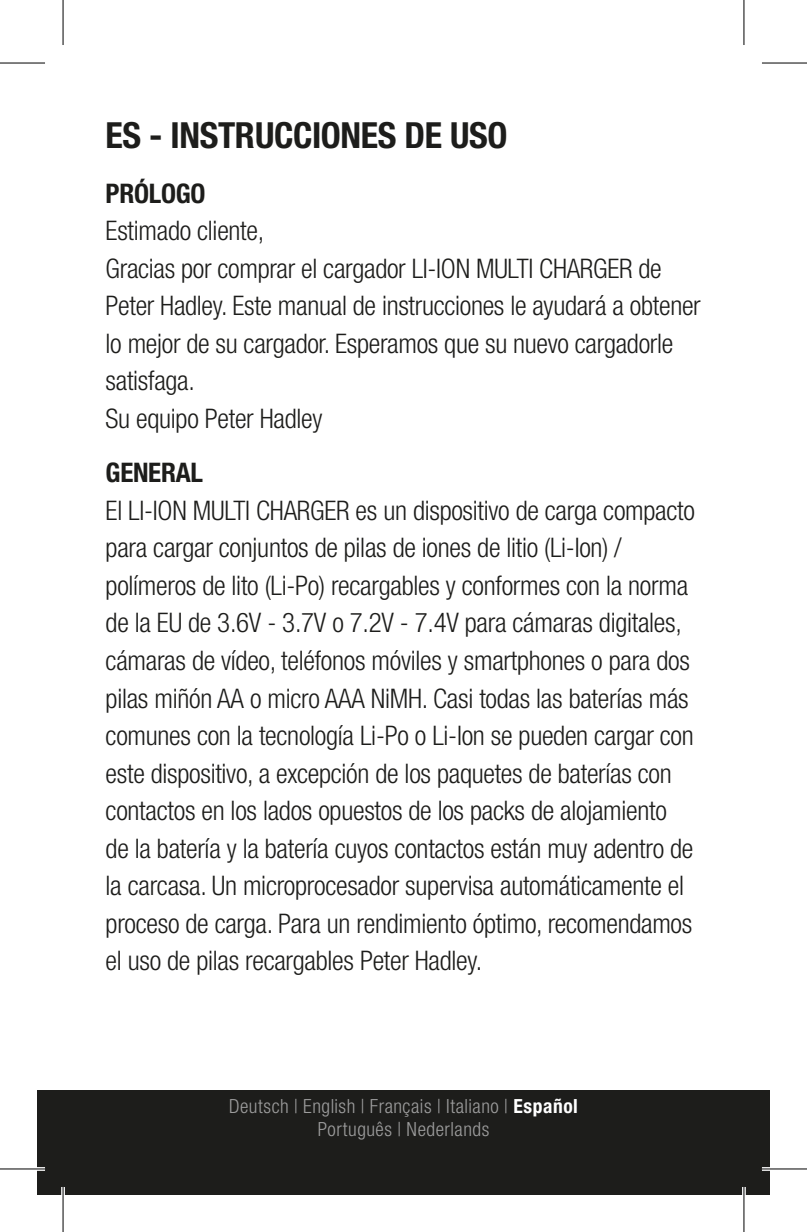
<style>
.page{position:relative;width:807px;height:1232px;background:#fff}
.page>*{position:absolute;margin:0;border:0;box-sizing:border-box;transform-origin:0 0}
.t1{font:700 condensed 36px "Helvetica Neue LT Std";letter-spacing:-.01em;color:#1d1d1b}
.Fließtext{font:300 condensed 27px/37.5px "Helvetica Neue LT Std";letter-spacing:-.01em;color:#1d1d1b}
.Headline_2{font:700 condensed 27px "Helvetica Neue LT Std";letter-spacing:-.01em;color:#1d1d1b}
.Sprachen_Grau{font:300 condensed 19.5px "Helvetica Neue LT Std";letter-spacing:.025em;color:#9d9d9d}
.s1{font-weight:700;color:#fff}
</style>
<div class="page">
<div style="left:37px;top:1090px;width:732px;height:104px;background:#1d1d1b"></div>
<hr style="left:0;top:1167px;width:45px;height:3px;background:#fff">
<hr style="left:761px;top:1167px;width:45px;height:3px;background:#fff">
<svg style="left:61px;top:1187px;width:4px;height:8px"></svg>
<svg style="left:744px;top:0;width:1px;height:45px"></svg>
<svg style="left:741px;top:1187px;width:4px;height:45px"></svg>
<hr style="left:0;top:62px;width:45px;height:2px;background:#000">
<hr style="left:761px;top:62px;width:45px;height:2px;background:#000">
<hr style="left:0;top:1168px;width:45px;height:1px;background:#000">
<hr style="left:761px;top:1168px;width:45px;height:1px;background:#000">
<hr style="left:62px;top:0;width:2px;height:45px;background:#000">
<hr style="left:62px;top:1187px;width:2px;height:45px;background:#000">
<hr style="left:743px;top:0;width:1px;height:45px;background:#000">
<hr style="left:743px;top:1187px;width:1px;height:45px;background:#000">
<p class="t1" style="left:106px;top:114px;width:403px">ES - INSTRUCCIONES DE USO</p>
<p class="Headline_2" style="left:106px;top:177px;width:101px">PRÓLOGO</p>
<p class="Fließtext" style="left:106px;top:212px;width:160px">Estimado cliente,</p>
<p class="Fließtext" style="left:106px;top:249px;width:596px">Gracias por comprar el cargador LI-ION MULTI CHARGER de Peter Hadley. Este manual de instrucciones le ayudará a obtener lo mejor de su cargador. Esperamos que su nuevo cargadorle satisfaga.</p>
<p class="Fließtext" style="left:106px;top:399px;width:218px">Su equipo Peter Hadley</p>
<p class="Headline_2" style="left:106px;top:456px;width:99px">GENERAL</p>
<p class="Fließtext" style="left:106px;top:491px;width:590px">El LI-ION MULTI CHARGER es un dispositivo de carga compacto para cargar conjuntos de pilas de iones de litio (Li-Ion) / polímeros de lito (Li-Po) recargables y conformes con la norma de la EU de 3.6V - 3.7V o 7.2V - 7.4V para cámaras digitales, cámaras de vídeo, teléfonos móviles y smartphones o para dos pilas miñón AA o micro AAA NiMH. Casi todas las baterías más comunes con la tecnología Li-Po o Li-Ion se pueden cargar con este dispositivo, a excepción de los paquetes de baterías con contactos en los lados opuestos de los packs de alojamiento de la batería y la batería cuyos contactos están muy adentro de la carcasa. Un microprocesador supervisa automáticamente el proceso de carga. Para un rendimiento óptimo, recomendamos el uso de pilas recargables Peter Hadley.</p>
<p class="Sprachen_Grau" style="left:229px;top:1094px;width:350px">Deutsch | English | Français | Italiano | <span class="s1">Español</span></p>
<p class="Sprachen_Grau" style="left:317px;top:1118px;width:173px">Português | Nederlands</p>
</div>
